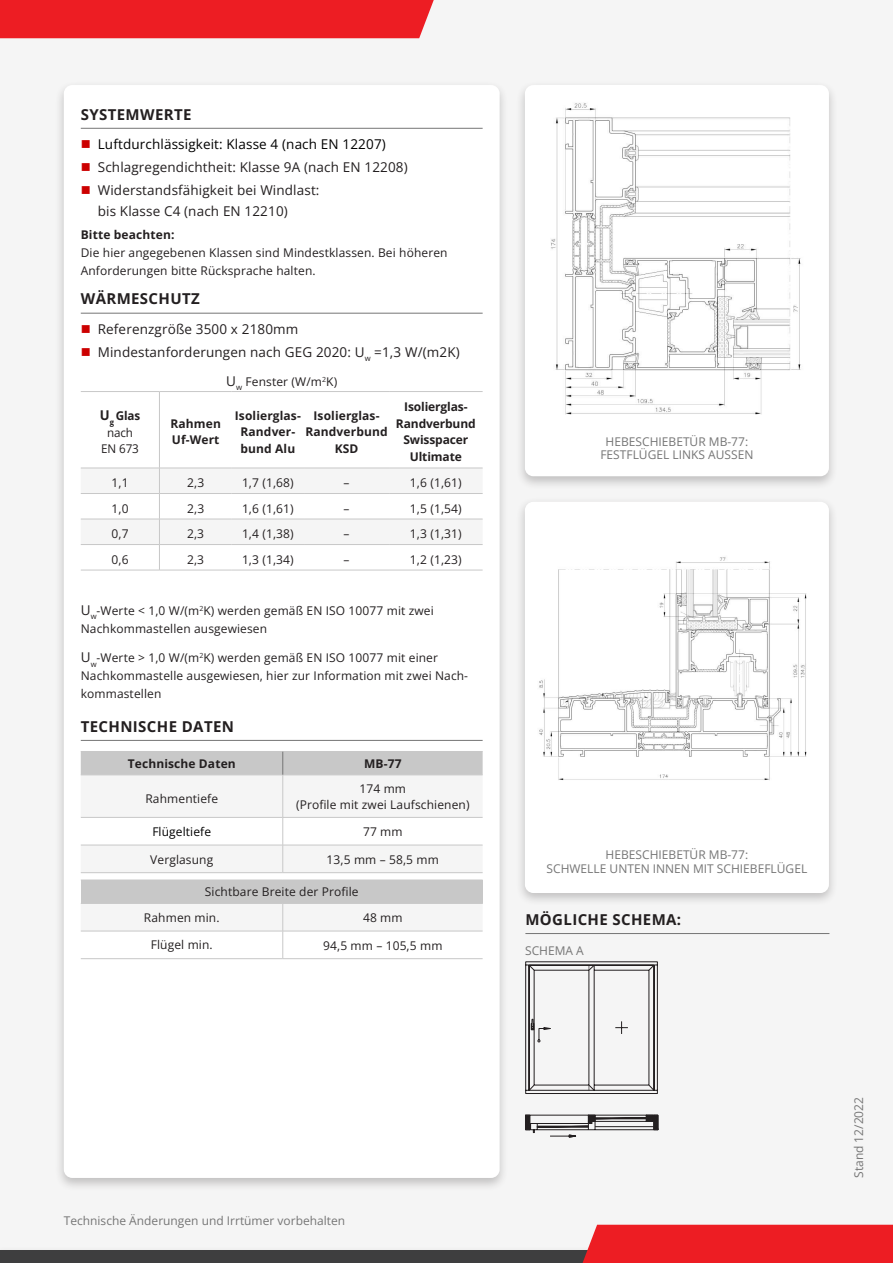
<style>
.page{position:relative;width:893px;height:1263px;background:#f5f5f5}
.page>*{position:absolute;margin:0;border:0;box-sizing:border-box;transform-origin:0 0}
.t1{font:700 15px "Open Sans";letter-spacing:.025em;color:#231f20}
.t2{font:13.5px/21px "Open Sans";letter-spacing:.01em;color:#231f20}
.t3{font:13.5px "Open Sans";letter-spacing:.01em;color:#000}
.Hinweistext{font:12px/18px "Open Sans";letter-spacing:.01em;color:#231f20}
.Tabellentext{font:12px "Open Sans";letter-spacing:.01em;color:#231f20}
.Hinweistext-2{font:12px/13.5px "Open Sans";color:#757575;text-align:center}
.Tabellentext-2{font:700 12px/16.5px "Open Sans";letter-spacing:.01em;color:#231f20;text-align:center}
.Tabellentext-3{font:700 12px/16.5px "Open Sans";letter-spacing:-.01em;color:#231f20;text-align:center}
.Tabellentext-4{font:12px "Open Sans";letter-spacing:.01em;color:#000}
.s1{font-weight:700}
.s2{font-size:13.5px}
</style>
<div class="page">
<div style="left:0;top:1250px;width:893px;height:13px;background:#3e3e3f"></div>
<div style="left:583px;top:1225px;width:310px;height:38px;background:#ed1d23"></div>
<div style="left:516px;top:80px;width:322px;height:410px;background:#231f20;opacity:.25"></div>
<div style="left:525px;top:85px;width:304px;height:391px;background:#fff;border-radius:9px"></div>
<div style="left:516px;top:497px;width:322px;height:409px;background:#231f20;opacity:.25"></div>
<div style="left:525px;top:502px;width:304px;height:391px;background:#fff;border-radius:9px"></div>
<div style="left:55px;top:80px;width:454px;height:1111px;background:#231f20;opacity:.25"></div>
<div style="left:64px;top:85px;width:436px;height:1093px;background:#fff;border-radius:9px"></div>
<hr style="left:81px;top:128px;width:402px;height:1px;background:#757575">
<hr style="left:81px;top:313px;width:402px;height:1px;background:#757575">
<hr style="left:81px;top:740px;width:402px;height:1px;background:#757575">
<hr style="left:81px;top:391px;width:78px;height:1px;background:#c8c8c8">
<hr style="left:159px;top:391px;width:73px;height:1px;background:#c8c8c8">
<hr style="left:232px;top:391px;width:72px;height:1px;background:#c8c8c8">
<hr style="left:304px;top:391px;width:85px;height:1px;background:#c8c8c8">
<hr style="left:389px;top:391px;width:94px;height:1px;background:#c8c8c8">
<hr style="left:159px;top:392px;width:1px;height:76px;background:#c8c8c8">
<svg style="left:81px;top:468px;width:402px;height:102px"></svg>
<hr style="left:81px;top:570px;width:78px;height:1px;background:#c8c8c8">
<hr style="left:159px;top:570px;width:73px;height:1px;background:#c8c8c8">
<hr style="left:232px;top:570px;width:72px;height:1px;background:#c8c8c8">
<hr style="left:304px;top:570px;width:85px;height:1px;background:#c8c8c8">
<hr style="left:389px;top:570px;width:94px;height:1px;background:#c8c8c8">
<svg style="left:81px;top:751px;width:402px;height:122px"></svg>
<div style="left:81px;top:880px;width:402px;height:23px;background:#c8c8c8"></div>
<hr style="left:81px;top:958px;width:202px;height:1px;background:#c8c8c8">
<hr style="left:283px;top:958px;width:200px;height:1px;background:#c8c8c8">
<svg style="left:81px;top:903px;width:402px;height:55px"></svg>
<img style="left:539px;top:557px;width:268px;height:223px">
<img style="left:551px;top:103px;width:250px;height:312px">
<hr style="left:525px;top:933px;width:304px;height:1px;background:#757575">
<svg style="left:525px;top:961px;width:133px;height:133px"></svg>
<svg style="left:525px;top:1114px;width:134px;height:24px"></svg>
<div style="left:0;top:0;width:434px;height:38px;background:#ed1d23"></div>
<p class="t1" style="left:81px;top:104px;width:112px">SYSTEMWERTE</p>
<p class="t3" style="left:98px;top:135px;width:290px">Luftdurchlässigkeit: Klasse 4 (nach EN 12207)</p>
<p class="t2" style="left:98px;top:156px;width:311px">Schlagregendichtheit: Klasse 9A (nach EN 12208)</p>
<p class="t2" style="left:98px;top:179px;width:223px">Widerstandsfähigkeit bei Windlast: bis Klasse C4 (nach EN 12210)</p>
<p class="Hinweistext" style="left:81px;top:226px;width:368px"><span class="s1">Bitte beachten:<br></span>Die hier angegebenen Klassen sind Mindestklassen. Bei höheren<br>Anforderungen bitte Rücksprache halten.</p>
<p class="t1" style="left:81px;top:289px;width:121px">WÄRMESCHUTZ</p>
<p class="t2" style="left:98px;top:318px;width:202px">Referenzgröße 3500 x 2180mm</p>
<p class="t2" style="left:98px;top:341px;width:363px">Mindestanforderungen nach GEG 2020: U<sub>w</sub> =1,3 W/(m2K)</p>
<p class="Tabellentext" style="left:226px;top:373px;width:113px"><span class="s2">U</span><sub>w</sub> Fenster (W/m<sup>2</sup>K)</p>
<p class="Tabellentext-2" style="left:100px;top:408px;width:42px"><span class="s2">U</span><sub>g</sub> Glas</p>
<p class="Tabellentext" style="left:107px;top:424px;width:27px">nach</p>
<p class="Tabellentext" style="left:101px;top:441px;width:39px">EN 673</p>
<p class="Tabellentext-2" style="left:235px;top:407px;width:68px">Isolierglas-<br>Randver&shy;bund Alu</p>
<p class="Tabellentext-2" style="left:305px;top:407px;width:84px">Isolierglas-<br>Randverbund<br>KSD</p>
<p class="Tabellentext-3" style="left:396px;top:398px;width:81px">Isolierglas-<br>Randverbund<br>Swisspacer<br>Ultimate</p>
<p class="Tabellentext-2" style="left:170px;top:415px;width:52px">Rahmen</p>
<p class="Tabellentext-2" style="left:172px;top:431px;width:49px">Uf-Wert</p>
<p class="Tabellentext" style="left:112px;top:475px;width:19px">1,1</p>
<p class="Tabellentext" style="left:187px;top:475px;width:19px">2,3</p>
<p class="Tabellentext" style="left:242px;top:475px;width:53px">1,7 (1,68)</p>
<p class="Tabellentext" style="left:344px;top:475px;width:7px">–</p>
<p class="Tabellentext" style="left:410px;top:475px;width:53px">1,6 (1,61)</p>
<p class="Tabellentext" style="left:112px;top:500px;width:19px">1,0</p>
<p class="Tabellentext" style="left:187px;top:500px;width:19px">2,3</p>
<p class="Tabellentext" style="left:242px;top:500px;width:53px">1,6 (1,61)</p>
<p class="Tabellentext" style="left:344px;top:500px;width:7px">–</p>
<p class="Tabellentext" style="left:410px;top:500px;width:53px">1,5 (1,54)</p>
<p class="Tabellentext" style="left:112px;top:526px;width:19px">0,7</p>
<p class="Tabellentext" style="left:187px;top:526px;width:19px">2,3</p>
<p class="Tabellentext" style="left:242px;top:526px;width:53px">1,4 (1,38)</p>
<p class="Tabellentext" style="left:344px;top:526px;width:7px">–</p>
<p class="Tabellentext" style="left:410px;top:526px;width:53px">1,3 (1,31)</p>
<p class="Tabellentext" style="left:112px;top:551px;width:19px">0,6</p>
<p class="Tabellentext" style="left:187px;top:551px;width:19px">2,3</p>
<p class="Tabellentext" style="left:242px;top:551px;width:53px">1,3 (1,34)</p>
<p class="Tabellentext" style="left:344px;top:551px;width:7px">–</p>
<p class="Tabellentext" style="left:410px;top:551px;width:53px">1,2 (1,23)</p>
<p class="Hinweistext" style="left:81px;top:601px;width:355px"><span class="s2">U</span><sub>w</sub>-Werte &lt; 1,0 W/(m<sup>2</sup>K) werden gemäß EN ISO 10077 mit zwei<br>Nachkommastellen ausgewiesen</p>
<p class="Hinweistext" style="left:81px;top:648px;width:389px"><span class="s2">U</span><sub>w</sub>-Werte &gt; 1,0 W/(m<sup>2</sup>K) werden gemäß EN ISO 10077 mit einer<br>Nachkommastelle ausgewiesen, hier zur Information mit zwei Nach&shy;kommastellen</p>
<p class="t1" style="left:81px;top:716px;width:155px">TECHNISCHE DATEN</p>
<p class="Tabellentext-2" style="left:128px;top:755px;width:109px">Technische Daten</p>
<p class="Tabellentext-2" style="left:364px;top:755px;width:39px">MB-77</p>
<p class="Tabellentext" style="left:145px;top:790px;width:74px">Rahmentiefe</p>
<p class="Tabellentext" style="left:360px;top:780px;width:48px">174 mm</p>
<p class="Tabellentext" style="left:296px;top:797px;width:175px">(Profile mit zwei Laufschienen)</p>
<p class="Hinweistext-2" style="left:600px;top:434px;width:154px">HEBESCHIEBETÜR MB-77:<br>FESTFLÜGEL LINKS AUSSEN</p>
<p class="Tabellentext-4" style="left:152px;top:823px;width:60px">Flügeltiefe</p>
<p class="Tabellentext" style="left:363px;top:823px;width:41px">77 mm</p>
<p class="Tabellentext" style="left:150px;top:851px;width:65px">Verglasung</p>
<p class="Tabellentext" style="left:327px;top:851px;width:114px">13,5 mm – 58,5 mm</p>
<p class="Tabellentext" style="left:205px;top:884px;width:155px">Sichtbare Breite der Profile</p>
<p class="Tabellentext" style="left:144px;top:909px;width:77px">Rahmen min.</p>
<p class="Tabellentext" style="left:363px;top:909px;width:41px">48 mm</p>
<p class="Tabellentext" style="left:151px;top:936px;width:63px">Flügel min.</p>
<p class="Tabellentext" style="left:323px;top:937px;width:121px">94,5 mm – 105,5 mm</p>
<p class="Hinweistext-2" style="left:525px;top:944px;width:60px">SCHEMA A</p>
<p class="Hinweistext-2" style="left:547px;top:848px;width:262px">HEBESCHIEBETÜR MB-77:<br>SCHWELLE UNTEN INNEN MIT SCHIEBEFLÜGEL</p>
<p class="t1" style="left:525px;top:909px;width:157px">MÖGLICHE SCHEMA:</p>
<p class="Hinweistext-2" style="left:64px;top:1213px;width:283px">Technische Änderungen und Irrtümer vorbehalten</p>
<p class="Hinweistext-2" style="left:852px;top:1178px;width:82px;rotate:-90deg">Stand 12/2022</p>
</div>
